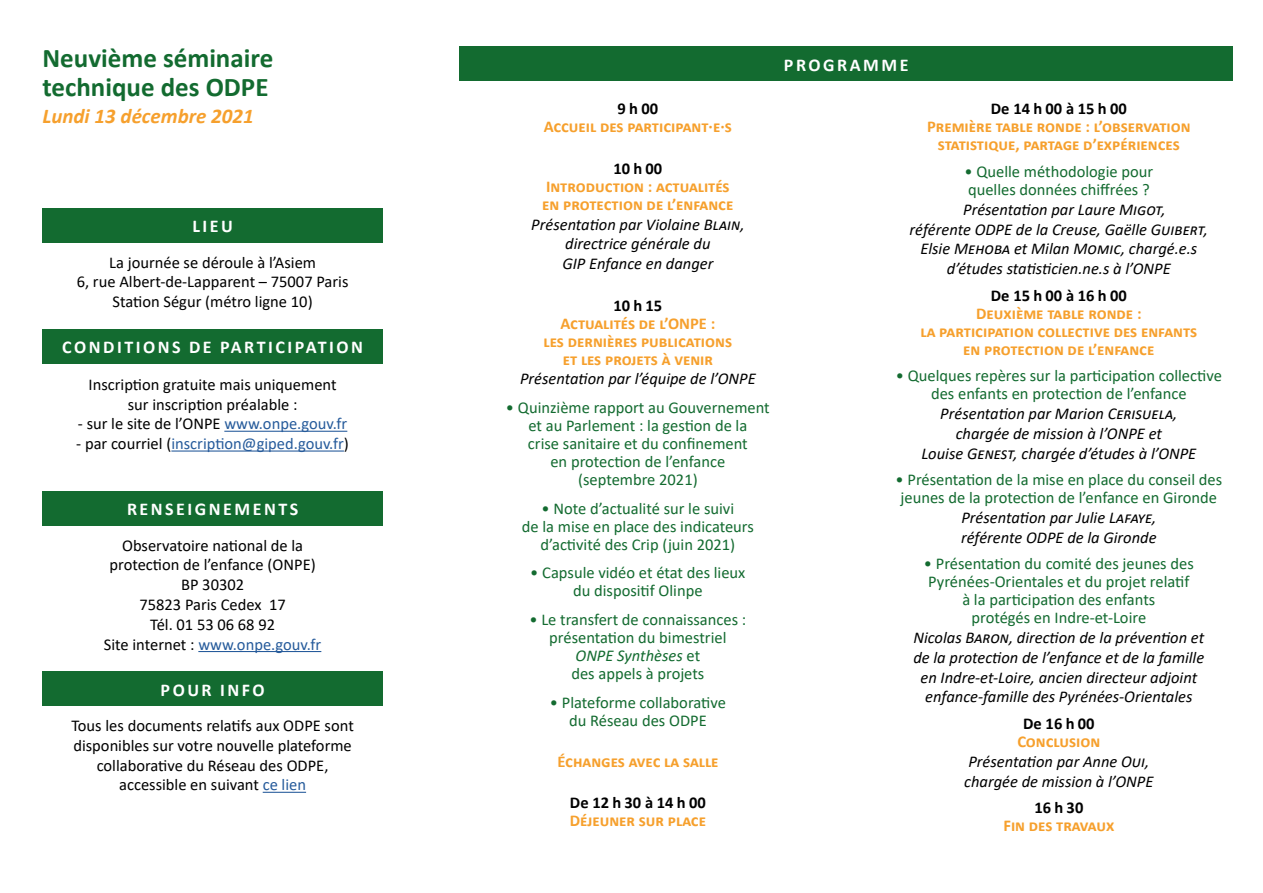
<style>
.page{position:relative;width:1263px;height:893px;background:#fff}
.page>*{position:absolute;margin:0;border:0;box-sizing:border-box;transform-origin:0 0}
.t1{font:700 27px "Calibri";color:#136b30}
.t2{font:italic 700 21px "Calibri";color:#f6a02d}
.t3{font:700 18px "Calibri";letter-spacing:.14em;color:#fff}
.t4{font:16.5px/18px "Calibri";color:#136b30;text-align:center}
.t5{font:italic 16.5px/19.8px "Calibri";color:#000;text-align:center}
.t6{font:16.5px/19.8px "Calibri";color:#000;text-align:center}
.t7{font:700 16.5px/18px "Calibri";color:#f6a02d;text-align:center}
.t8{font:700 16.5px "Calibri";color:#000}
.t9{font:16.5px "Calibri";color:#265b9b}
.s1{font-style:italic}
.s2{color:#265b9b}
.s3{color:#000}
</style>
<div class="page">
<div style="left:43px;top:208px;width:340px;height:34px;background:#136b30"></div>
<div style="left:43px;top:672px;width:340px;height:34px;background:#136b30"></div>
<div style="left:43px;top:330px;width:340px;height:34px;background:#136b30"></div>
<div style="left:43px;top:491px;width:340px;height:34px;background:#136b30"></div>
<div style="left:459px;top:47px;width:774px;height:34px;background:#136b30"></div>
<hr style="left:263px;top:792px;width:43px;height:1px;background:#265b9b">
<hr style="left:224px;top:431px;width:123px;height:1px;background:#265b9b">
<hr style="left:171px;top:450px;width:173px;height:2px;background:#265b9b">
<hr style="left:198px;top:651px;width:123px;height:1px;background:#265b9b">
<h1 class="t1" style="left:43px;top:49px;width:232px">Neuvième séminaire</h1>
<p class="t3" style="left:784px;top:58px;width:126px">PROGRAMME</p>
<h1 class="t1" style="left:43px;top:77px;width:227px">technique des ODPE</h1>
<p class="t2" style="left:43px;top:104px;width:213px">Lundi 13 décembre 2021</p>
<p class="t8" style="left:991px;top:97px;width:137px">De 14 h 00 à 15 h 00</p>
<p class="t7" style="left:927px;top:118px;width:265px">Première table ronde : l’observation statistique, partage d’expériences</p>
<p class="t4" style="left:964px;top:162px;width:190px;text-align:left">• Quelle méthodologie pour quelles données chiffrées ?</p>
<p class="t5" style="left:963px;top:199px;width:204px">Présentation par Laure Migot,</p>
<p class="t5" style="left:910px;top:218px;width:300px">référente ODPE de la Creuse, Gaëlle Guibert,</p>
<p class="t5" style="left:920px;top:240px;width:278px">Elsie Mehoba et Milan Momic, chargé.e.s</p>
<p class="t5" style="left:947px;top:258px;width:225px">d’études statisticien.ne.s à l’ONPE</p>
<p class="t8" style="left:991px;top:283px;width:137px">De 15 h 00 à 16 h 00</p>
<p class="t7" style="left:920px;top:304px;width:278px">Deuxième table ronde :<br>la participation collective des enfants en protection de l’enfance</p>
<p class="t4" style="left:896px;top:366px;width:328px">• Quelques repères sur la participation collective des enfants en protection de l’enfance</p>
<p class="t5" style="left:921px;top:403px;width:276px">Présentation par Marion Cerisuela, chargée de mission à l’ONPE et<br>Louise Genest, chargée d’études à l’ONPE</p>
<p class="t4" style="left:895px;top:470px;width:328px">• Présentation de la mise en place du conseil des jeunes de la protection de l’enfance en Gironde</p>
<p class="t5" style="left:961px;top:507px;width:197px;text-align:left">Présentation par Julie Lafaye, référente ODPE de la Gironde</p>
<p class="t4" style="left:924px;top:554px;width:271px">• Présentation du comité des jeunes des Pyrénées-Orientales et du projet relatif à la participation des enfants<br>protégés en Indre-et-Loire</p>
<p class="t5" style="left:913px;top:627px;width:292px">Nicolas Baron, direction de la prévention et de la protection de l’enfance et de la famille en Indre-et-Loire, ancien directeur adjoint enfance-famille des Pyrénées-Orientales</p>
<p class="t8" style="left:1023px;top:712px;width:73px">De 16 h 00</p>
<p class="t7" style="left:1017px;top:732px;width:84px">Conclusion</p>
<p class="t5" style="left:964px;top:751px;width:191px;text-align:left">Présentation par Anne Oui, chargée de mission à l’ONPE</p>
<p class="t8" style="left:1034px;top:796px;width:50px">16 h 30</p>
<p class="t7" style="left:1003px;top:816px;width:112px">Fin des travaux</p>
<p class="t8" style="left:618px;top:97px;width:42px">9 h 00</p>
<p class="t7" style="left:544px;top:118px;width:189px">Accueil des participant·e·s</p>
<p class="t8" style="left:613px;top:157px;width:50px">10 h 00</p>
<p class="t7" style="left:542px;top:177px;width:193px;text-align:left">Introduction : actualités en protection de l’enfance</p>
<p class="t5" style="left:531px;top:213px;width:215px">Présentation par Violaine Blain, directrice générale du<br>GIP Enfance en danger</p>
<p class="t8" style="left:613px;top:293px;width:50px">10 h 15</p>
<p class="t7" style="left:544px;top:314px;width:190px">Actualités de l’ONPE :<br>les dernières publications et les projets à venir</p>
<p class="t5" style="left:520px;top:368px;width:237px">Présentation par l’équipe de l’ONPE</p>
<p class="t4" style="left:506px;top:398px;width:265px">• Quinzième rapport au Gouvernement et au Parlement : la gestion de la<br>crise sanitaire et du confinement<br>en protection de l’enfance<br>(septembre 2021)</p>
<p class="t4" style="left:522px;top:499px;width:233px">• Note d’actualité sur le suivi<br>de la mise en place des indicateurs d’activité des Crip (juin 2021)</p>
<p class="t4" style="left:530px;top:563px;width:217px">• Capsule vidéo et état des lieux du dispositif Olinpe</p>
<p class="t4" style="left:529px;top:610px;width:218px">• Le transfert de connaissances : présentation du bimestriel<br><span class="s1">ONPE Synthèses</span> et<br>des appels à projets</p>
<p class="t4" style="left:550px;top:693px;width:177px">• Plateforme collaborative du Réseau des ODPE</p>
<p class="t7" style="left:557px;top:752px;width:163px">Échanges avec la salle</p>
<p class="t8" style="left:570px;top:791px;width:137px">De 12 h 30 à 14 h 00</p>
<p class="t7" style="left:570px;top:812px;width:138px">Déjeuner sur place</p>
<p class="t3" style="left:192px;top:220px;width:42px">LIEU</p>
<p class="t6" style="left:77px;top:253px;width:273px">La journée se déroule à l’Asiem<br>6, rue Albert-de-Lapparent – 75007 Paris<br>Station Ségur (métro ligne 10)</p>
<p class="t3" style="left:62px;top:341px;width:302px">CONDITIONS DE PARTICIPATION</p>
<p class="t6" style="left:89px;top:374px;width:250px">Inscription gratuite mais uniquement sur inscription préalable :</p>
<p class="t6" style="left:78px;top:414px;width:271px">- sur le site de l’ONPE <span class="s2">www.onpe.gouv.fr</span></p>
<p class="t9" style="left:76px;top:432px;width:274px"><span class="s3">- par courriel (</span>inscription@giped.gouv.fr<span class="s3">)</span></p>
<p class="t3" style="left:127px;top:503px;width:173px">RENSEIGNEMENTS</p>
<p class="t6" style="left:104px;top:535px;width:219px">Observatoire national de la protection de l’enfance (ONPE)<br>BP 30302<br>75823 Paris Cedex 17<br>Tél. 01 53 06 68 92<br>Site internet : <span class="s2">www.onpe.gouv.fr</span></p>
<p class="t3" style="left:161px;top:683px;width:105px">POUR INFO</p>
<p class="t6" style="left:71px;top:715px;width:284px">Tous les documents relatifs aux ODPE sont disponibles sur votre nouvelle plateforme collaborative du Réseau des ODPE, accessible en suivant <span class="s2">ce lien</span></p>
</div>
